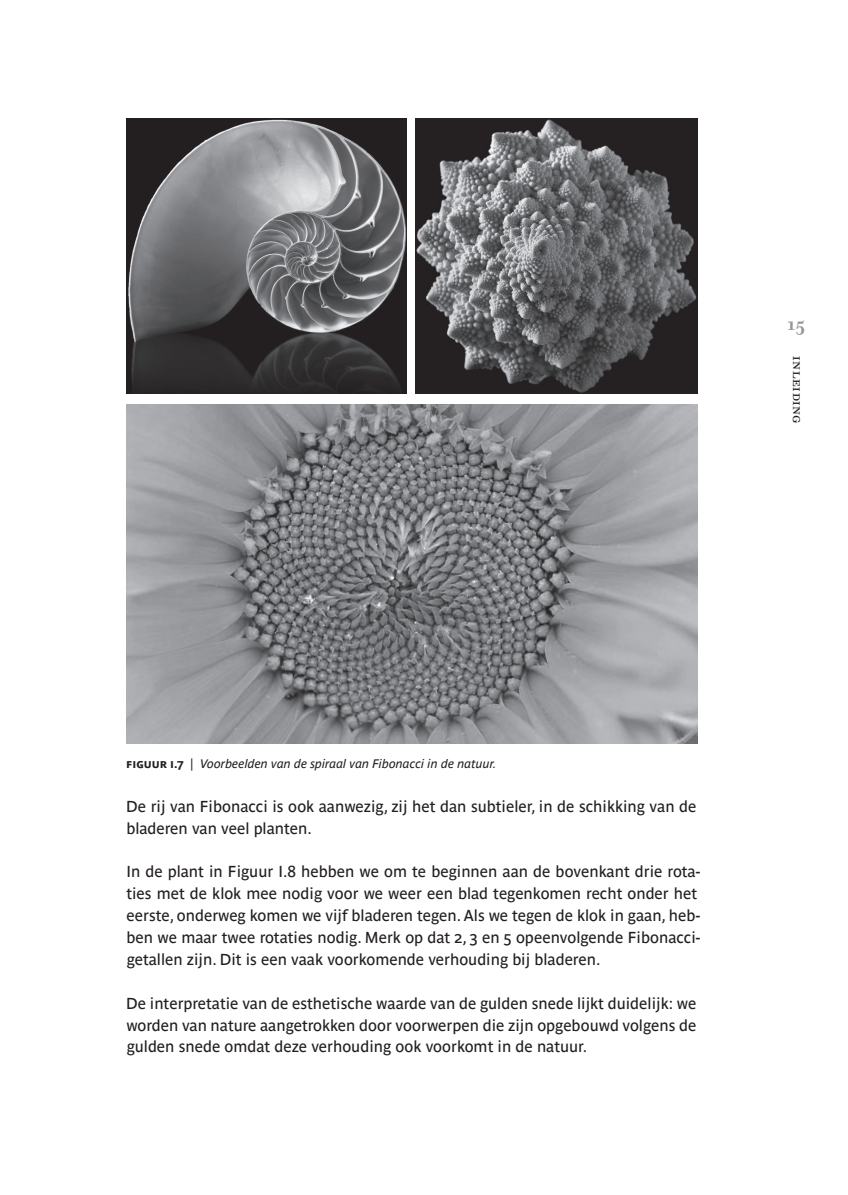
<style>
.page{position:relative;width:848px;height:1195px;background:#fff}
.page>*{position:absolute;margin:0;border:0;box-sizing:border-box;transform-origin:0 0}
.t1{font:700 17.5px "Walbaum 10 Pro";color:#939598}
.t2{font:15.75px/21.9px "Parisine Ptf";color:#231f20}
.t3{font:14px "Walbaum 10 Pro";letter-spacing:.04em;color:#231f20}
.t4{font:italic 12.25px "Parisine Ptf";color:#231f20}
.s1{font-weight:700;font-style:normal}
.s2{font-style:normal}
</style>
<div class="page">
<img style="left:127px;top:119px;width:279px;height:275px">
<img style="left:126px;top:404px;width:571px;height:339px">
<img style="left:415px;top:119px;width:282px;height:275px">
<p class="t1" style="left:787px;top:312px;width:19px">15</p>
<p class="t3" style="left:807px;top:356px;width:69px;rotate:90deg">inleiding</p>
<p class="t4" style="left:126px;top:754px;width:372px"><span class="s1">figuur I .7</span> <span class="s2">|</span> Voorbeelden van de spiraal van Fibonacci in de natuur.</p>
<p class="t2" style="left:126px;top:793px;width:571px">De rij van Fibonacci is ook aanwezig, zij het dan subtieler, in de schikking van de bladeren van veel planten.</p>
<p class="t2" style="left:126px;top:859px;width:575px">In de plant in Figuur I.8 hebben we om te beginnen aan de bovenkant drie rota&shy;ties met de klok mee nodig voor we weer een blad tegenkomen recht onder het eerste, onderweg komen we vijf bladeren tegen. Als we tegen de klok in gaan, heb&shy;ben we maar twee rotaties nodig. Merk op dat 2, 3 en 5 opeenvolgende Fibonacci&shy;getallen zijn. Dit is een vaak voorkomende verhouding bij bladeren.</p>
<p class="t2" style="left:126px;top:990px;width:571px;text-align:justify">De interpretatie van de esthetische waarde van de gulden snede lijkt duidelijk: we worden van nature aangetrokken door voorwerpen die zijn opgebouwd volgens de gulden snede omdat deze verhouding ook voorkomt in de natuur.</p>
</div>
